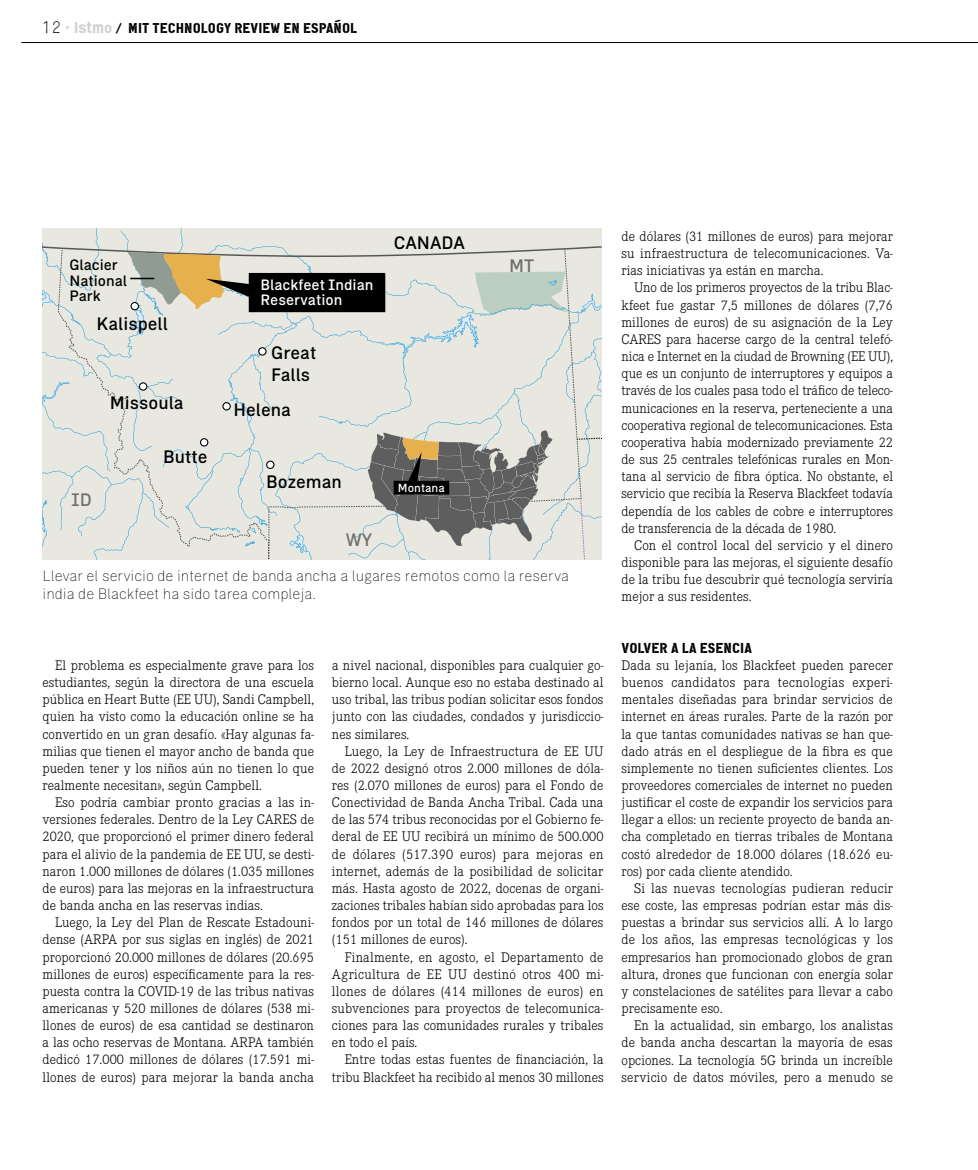
<style>
.page{position:relative;width:978px;height:1170px;background:#fff}
.page>*{position:absolute;margin:0;border:0;box-sizing:border-box;transform-origin:0 0}
.t1{font:500 18px/21.6px "Zimmer";color:#000}
.t2{font:500 18px "Zimmer";color:#706f6f}
.t3{font:100 15px/18px "Zimmer";color:#000}
.t4{font:500 15px/15px "Zimmer";color:#fff}
.t5{font:500 15px/15px "Zimmer";color:#000}
.t6{font:300 14.4px/17.1px "Corporate E";letter-spacing:.005em;color:#000;text-align:justify}
.t7{font:14.4px "Cargo";letter-spacing:.005em;color:#000}
.t8{font:14.25px "Cargo";letter-spacing:.005em;color:#000}
.t9{font:500 11.7px "Zimmer";color:#fff}
.s1{font-family:"Numbers Revenue";font-size:16.5px}
.s2{font-family:"Zimmer";font-weight:500;font-size:15.75px;color:#d0d0d0}
.s3{font-size:15.75px;color:#d0d0d0}
.s4{font-size:15px;color:#d0d0d0}
.s5{font-size:13.5px}
</style>
<div class="page">
<hr style="left:21px;top:42px;width:957px;height:1px;background:#000">
<svg style="left:43px;top:228px;width:559px;height:331px;background:#d2d3cc"></svg>
<p class="t8" style="left:41px;top:19px;width:317px"><span class="s1">12</span> <span class="s2">•</span> <span class="s3">istm</span><span class="s4">o</span> <span class="s5">/</span> MIT TECHNOLOGY REVIEW EN ESPAÑOL</p>
<p class="t5" style="left:69px;top:257px;width:59px">Glacier<br>National<br>Park</p>
<p class="t1" style="left:97px;top:313px;width:73px">Kalispell</p>
<p class="t1" style="left:110px;top:392px;width:75px">Missoula</p>
<p class="t2" style="left:71px;top:489px;width:22px">ID</p>
<p class="t1" style="left:163px;top:445px;width:46px">Butte</p>
<p class="t4" style="left:260px;top:276px;width:115px">Blackfeet Indian<br>Reservation</p>
<p class="t1" style="left:271px;top:341px;width:47px">Great<br>Falls</p>
<p class="t1" style="left:234px;top:398px;width:59px">Helena</p>
<p class="t1" style="left:394px;top:232px;width:73px">CANADA</p>
<p class="t1" style="left:266px;top:470px;width:77px">Bozeman</p>
<p class="t2" style="left:346px;top:528px;width:28px">WY</p>
<p class="t9" style="left:398px;top:481px;width:48px">Montana</p>
<p class="t2" style="left:509px;top:254px;width:27px">MT</p>
<p class="t3" style="left:43px;top:567px;width:528px">Llevar el servicio de internet de banda ancha a lugares remotos como la reserva india de Blackfeet ha sido tarea compleja.</p>
<p class="t6" style="left:43px;top:656px;width:273px;text-indent:13px">El problema es especialmente grave para los estudiantes, según la directora de una escuela pública en Heart Butte (EE UU), Sandi Campbell, quien ha visto como la educación online se ha convertido en un gran desafío. «Hay algunas fa&shy;milias que tienen el mayor ancho de banda que pueden tener y los niños aún no tienen lo que realmente necesitan», según Campbell.</p>
<p class="t6" style="left:43px;top:793px;width:273px;text-indent:13px">Eso podría cambiar pronto gracias a las in&shy;versiones federales. Dentro de la Ley CARES de 2020, que proporcionó el primer dinero federal para el alivio de la pandemia de EE UU, se desti&shy;naron 1.000 millones de dólares (1.035 millones de euros) para las mejoras en la infraestructura de banda ancha en las reservas indias.</p>
<p class="t6" style="left:43px;top:913px;width:273px;text-indent:13px">Luego, la Ley del Plan de Rescate Estadouni&shy;dense (ARPA por sus siglas en inglés) de 2021 proporcionó 20.000 millones de dólares (20.695 millones de euros) específicamente para la res&shy;puesta contra la COVID-19 de las tribus nativas americanas y 520 millones de dólares (538 mi&shy;llones de euros) de esa cantidad se destinaron a las ocho reservas de Montana. ARPA también dedicó 17.000 millones de dólares (17.591 mi&shy;llones de euros) para mejorar la banda ancha</p>
<p class="t6" style="left:332px;top:656px;width:273px">a nivel nacional, disponibles para cualquier go&shy;bierno local. Aunque eso no estaba destinado al uso tribal, las tribus podían solicitar esos fondos junto con las ciudades, condados y jurisdiccio&shy;nes similares.</p>
<p class="t6" style="left:332px;top:741px;width:273px;text-indent:13px">Luego, la Ley de Infraestructura de EE UU de 2022 designó otros 2.000 millones de dóla&shy;res (2.070 millones de euros) para el Fondo de Conectividad de Banda Ancha Tribal. Cada una de las 574 tribus reconocidas por el Gobierno fe&shy;deral de EE UU recibirá un mínimo de 500.000 de dólares (517.390 euros) para mejoras en internet, además de la posibilidad de solicitar más. Hasta agosto de 2022, docenas de organi&shy;zaciones tribales habían sido aprobadas para los fondos por un total de 146 millones de dólares (151 millones de euros).</p>
<p class="t6" style="left:332px;top:947px;width:273px;text-indent:13px">Finalmente, en agosto, el Departamento de Agricultura de EE UU destinó otros 400 mi&shy;llones de dólares (414 millones de euros) en subvenciones para proyectos de telecomunica&shy;ciones para las comunidades rurales y tribales en todo el país.</p>
<p class="t6" style="left:332px;top:1050px;width:273px;text-align:right">Entre todas estas fuentes de financiación, la tribu Blackfeet ha recibido al menos 30 millones</p>
<p class="t6" style="left:621px;top:227px;width:273px">de dólares (31 millones de euros) para mejorar su infraestructura de telecomunicaciones. Va&shy;rias iniciativas ya están en marcha.</p>
<p class="t6" style="left:621px;top:278px;width:273px;text-indent:13px">Uno de los primeros proyectos de la tribu Blac&shy;kfeet fue gastar 7,5 millones de dólares (7,76 millones de euros) de su asignación de la Ley CARES para hacerse cargo de la central telefó&shy;nica e Internet en la ciudad de Browning (EE UU), que es un conjunto de interruptores y equipos a través de los cuales pasa todo el tráfico de teleco&shy;municaciones en la reserva, perteneciente a una cooperativa regional de telecomunicaciones. Esta cooperativa había modernizado previamente 22 de sus 25 centrales telefónicas rurales en Mon&shy;tana al servicio de fibra óptica. No obstante, el servicio que recibía la Reserva Blackfeet todavía dependía de los cables de cobre e interruptores de transferencia de la década de 1980.</p>
<p class="t6" style="left:621px;top:536px;width:273px;text-indent:13px">Con el control local del servicio y el dinero disponible para las mejoras, el siguiente desafío de la tribu fue descubrir qué tecnología serviría mejor a sus residentes.</p>
<p class="t7" style="left:621px;top:638px;width:132px">VOLVER A LA ESENCIA</p>
<p class="t6" style="left:621px;top:656px;width:273px">Dada su lejanía, los Blackfeet pueden parecer buenos candidatos para tecnologías experi&shy;mentales diseñadas para brindar servicios de internet en áreas rurales. Parte de la razón por la que tantas comunidades nativas se han que&shy;dado atrás en el despliegue de la fibra es que simplemente no tienen suficientes clientes. Los proveedores comerciales de internet no pueden justificar el coste de expandir los servicios para llegar a ellos: un reciente proyecto de banda an&shy;cha completado en tierras tribales de Montana costó alrededor de 18.000 dólares (18.626 eu&shy;ros) por cada cliente atendido.</p>
<p class="t6" style="left:621px;top:879px;width:273px;text-indent:13px">Si las nuevas tecnologías pudieran reducir ese coste, las empresas podrían estar más dis&shy;puestas a brindar sus servicios allí. A lo largo de los años, las empresas tecnológicas y los empresarios han promocionado globos de gran altura, drones que funcionan con energía solar y constelaciones de satélites para llevar a cabo precisamente eso.</p>
<p class="t6" style="left:621px;top:1016px;width:273px;text-indent:13px">En la actualidad, sin embargo, los analistas de banda ancha descartan la mayoría de esas opciones. La tecnología 5G brinda un increíble servicio de datos móviles, pero a menudo se</p>
</div>
